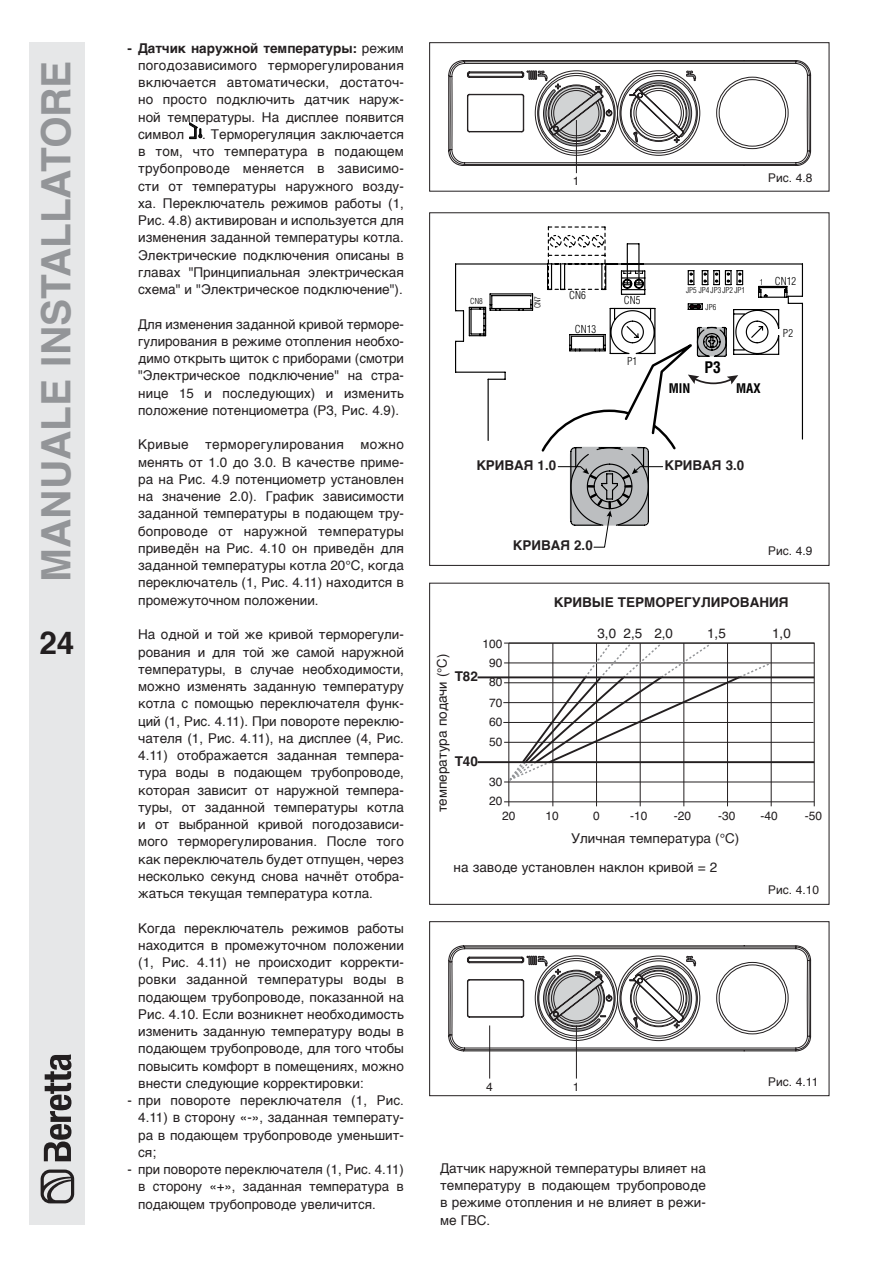
<style>
.page{position:relative;width:893px;height:1263px;background:#fff}
.page>*{position:absolute;margin:0;border:0;box-sizing:border-box;transform-origin:0 0}
.t1{font:700 40.5px "Helvetica";color:#939598}
.t2{font:700 31.5px "Helvetica";color:#231f20}
.t3{font:700 condensed 15.6px "Helvetica LT Std";color:#000}
.t4{font:13.5px/17.2px "Helvetica";color:#231f20;text-align:justify}
.t5{font:700 13.5px "Helvetica";color:#231f20}
.t6{font:700 condensed 12.9px "Helvetica LT Std";color:#000}
.t7{font:12px/19.4px "Helvetica";color:#231f20;text-align:center}
.t8{font:11.85px "Helvetica";color:#231f20}
.t9{font:300 condensed 10.65px "Helvetica LT Std";color:#000}
.t10{font:300 condensed 8.1px/16.6px "Helvetica LT Std";color:#000}
.s1{font-weight:700}
.s2{font-size:8.1px}
</style>
<div class="page">
<div style="left:30px;top:43px;width:55px;height:1182px;background:#e6e7e8"></div>
<svg style="left:41px;top:1169px;width:33px;height:34px"></svg>
<svg style="left:44px;top:1054px;width:27px;height:107px"></svg>
<svg style="left:189px;top:122px;width:14px;height:17px"></svg>
<svg style="left:448px;top:60px;width:363px;height:106px"></svg>
<hr style="left:576px;top:120px;width:1px;height:53px;background:#231f20">
<svg style="left:455px;top:226px;width:348px;height:215px"></svg>
<svg style="left:620px;top:243px;width:110px;height:68px"></svg>
<svg style="left:539px;top:334px;width:199px;height:214px"></svg>
<svg style="left:508px;top:642px;width:307px;height:165px"></svg>
<hr style="left:553px;top:643px;width:1px;height:163px;background:#231f20">
<hr style="left:504px;top:643px;width:310px;height:1px;background:#231f20">
<hr style="left:504px;top:663px;width:310px;height:1px;background:#231f20">
<hr style="left:504px;top:682px;width:310px;height:1px;background:#231f20">
<hr style="left:503px;top:702px;width:310px;height:1px;background:#231f20">
<hr style="left:503px;top:722px;width:310px;height:1px;background:#231f20">
<hr style="left:504px;top:742px;width:310px;height:1px;background:#231f20">
<hr style="left:504px;top:782px;width:310px;height:1px;background:#231f20">
<hr style="left:504px;top:801px;width:310px;height:1px;background:#231f20">
<hr style="left:596px;top:643px;width:1px;height:163px;background:#231f20">
<hr style="left:640px;top:643px;width:1px;height:163px;background:#231f20">
<hr style="left:684px;top:643px;width:1px;height:163px;background:#231f20">
<hr style="left:727px;top:643px;width:1px;height:163px;background:#231f20">
<hr style="left:771px;top:643px;width:1px;height:163px;background:#231f20">
<hr style="left:508px;top:643px;width:1px;height:163px;background:#231f20">
<svg style="left:508px;top:642px;width:265px;height:140px"></svg>
<hr style="left:478px;top:761px;width:336px;height:2px;background:#231f20">
<hr style="left:478px;top:676px;width:336px;height:2px;background:#231f20">
<div style="left:429px;top:921px;width:400px;height:175px;border:1px solid #231f20"></div>
<svg style="left:448px;top:945px;width:363px;height:108px"></svg>
<hr style="left:576px;top:1025px;width:1px;height:53px;background:#231f20">
<hr style="left:489px;top:1025px;width:1px;height:53px;background:#231f20">
<div style="left:664px;top:456px;width:109px;height:17px;background:#fff"></div>
<div style="left:484px;top:536px;width:109px;height:17px;background:#fff"></div>
<div style="left:447px;top:456px;width:109px;height:17px;background:#fff"></div>
<h1 class="t1" style="left:41px;top:581px;width:522px;rotate:-90deg">MANUALE INstALLAtORE</h1>
<h2 class="t2" style="left:39px;top:630px;width:37px">24</h2>
<p class="t4" style="left:138px;top:40px;width:267px;text-indent:-11px"><span class="s1">- Датчик наружной температуры:</span> режим погодозависимого терморегулирования включается автоматически, достаточ&shy;но просто подключить датчик наруж&shy;ной температуры. На дисплее появится символ</p>
<p class="t4" style="left:138px;top:126px;width:267px;text-indent:64px">. Терморегуляция заключается в том, что температура в подающем трубопроводе меняется в зависимо&shy;сти от температуры наружного возду&shy;ха. Переключатель режимов работы (1, Рис. 4.8) активирован и используется для изменения заданной температуры котла.<br>Электрические подключения описаны в главах "Принципиальная электрическая схема" и "Электрическое подключение").</p>
<p class="t4" style="left:138px;top:316px;width:267px">Для изменения заданной кривой терморе&shy;гулирования в режиме отопления необхо&shy;димо открыть щиток с приборами (смотри "Электрическое подключение" на стра&shy;нице 15 и последующих) и изменить положение потенциометра (P3, Рис. 4.9).</p>
<p class="t4" style="left:138px;top:436px;width:267px">Кривые терморегулирования можно менять от 1.0 до 3.0. В качестве приме&shy;ра на Рис. 4.9 потенциометр установлен на значение 2.0). График зависимости заданной температуры в подающем тру&shy;бопроводе от наружной температуры приведён на Рис. 4.10 он приведён для заданной температуры котла 20°С, когда переключатель (1, Рис. 4.11) находится в промежуточном положении.</p>
<p class="t4" style="left:138px;top:626px;width:267px">На одной и той же кривой терморегули&shy;рования и для той же самой наружной температуры, в случае необходимости, можно изменять заданную температуру котла с помощью переключателя функ&shy;ций (1, Рис. 4.11). При повороте переклю&shy;чателя (1, Рис. 4.11), на дисплее (4, Рис.<br>4.11) отображается заданная темпера&shy;тура воды в подающем трубопроводе, которая зависит от наружной темпера&shy;туры, от заданной температуры котла и от выбранной кривой погодозависи&shy;мого терморегулирования. После того как переключатель будет отпущен, через несколько секунд снова начнёт отобра&shy;жаться текущая температура котла.</p>
<p class="t4" style="left:138px;top:920px;width:267px">Когда переключатель режимов работы находится в промежуточном положении (1, Рис. 4.11) не происходит корректи&shy;ровки заданной температуры воды в подающем трубопроводе, показанной на Рис. 4.10. Если возникнет необходимость изменить заданную температуру воды в подающем трубопроводе, для того чтобы повысить комфорт в помещениях, можно внести следующие корректировки:</p>
<p class="t4" style="left:138px;top:1092px;width:267px;text-indent:-11px">- при повороте переключателя (1, Рис.<br>4.11) в сторону «-», заданная температу&shy;ра в подающем трубопроводе уменьшит&shy;ся;</p>
<p class="t4" style="left:138px;top:1161px;width:267px;text-indent:-11px">- при повороте переключателя (1, Рис. 4.11) в сторону «+», заданная температура в подающем трубопроводе увеличится.</p>
<p class="t7" style="left:573px;top:172px;width:8px">1</p>
<p class="t7" style="left:768px;top:168px;width:46px">Рис. 4.8</p>
<p class="t10" style="left:470px;top:293px;width:14px">CN8</p>
<p class="t10" style="left:529px;top:308px;width:14px;rotate:-90deg">CN7</p>
<p class="t9" style="left:569px;top:291px;width:18px">CN6</p>
<p class="t9" style="left:624px;top:296px;width:18px">CN5</p>
<p class="t10" style="left:706px;top:282px;width:41px;text-indent:-20px">JP5 JP4 JP3 JP2 JP1<br>JP6</p>
<p class="t9" style="left:760px;top:276px;width:38px"><span class="s2">1</span> CN12</p>
<p class="t9" style="left:575px;top:325px;width:23px">CN13</p>
<p class="t9" style="left:783px;top:329px;width:12px">P2</p>
<p class="t9" style="left:627px;top:357px;width:12px">P1</p>
<p class="t3" style="left:704px;top:361px;width:18px">P3</p>
<p class="t6" style="left:669px;top:383px;width:23px">MIN</p>
<p class="t6" style="left:736px;top:383px;width:26px">MAX</p>
<p class="t5" style="left:476px;top:454px;width:81px">КРИВАЯ 1.0</p>
<p class="t6" style="left:494px;top:461px;width:59px">CURVA 1.0</p>
<p class="t5" style="left:664px;top:454px;width:81px">КРИВАЯ 3.0</p>
<p class="t6" style="left:666px;top:461px;width:59px">CURVA 3.0</p>
<p class="t5" style="left:513px;top:534px;width:81px">КРИВАЯ 2.0</p>
<p class="t6" style="left:532px;top:542px;width:59px">CURVA 2.0</p>
<p class="t7" style="left:768px;top:542px;width:46px">Рис. 4.9</p>
<p class="t8" style="left:438px;top:812px;width:181px;rotate:-90deg">SET Temperatura di mandata (°C)</p>
<p class="t7" style="left:482px;top:635px;width:22px">100<br>90<br>80</p>
<p class="t7" style="left:489px;top:694px;width:15px;text-align:justify">70<br>60<br>50</p>
<p class="t7" style="left:489px;top:773px;width:15px;text-align:left">30<br>20</p>
<p class="t4" style="left:434px;top:812px;width:160px;rotate:-90deg">температура подачи (°C)</p>
<p class="t5" style="left:455px;top:671px;width:25px">T82</p>
<p class="t5" style="left:455px;top:756px;width:25px">T40</p>
<p class="t7" style="left:502px;top:807px;width:15px">20</p>
<p class="t5" style="left:556px;top:596px;width:217px">CURVE DI TERMOREGOLAZIONE</p>
<p class="t5" style="left:554px;top:591px;width:236px">КРИВЫЕ ТЕРМОРЕГУЛИРОВАНИЯ</p>
<p class="t4" style="left:597px;top:626px;width:20px">3,0</p>
<p class="t4" style="left:624px;top:626px;width:51px">2,5 2,0</p>
<p class="t4" style="left:707px;top:626px;width:20px">1,5</p>
<p class="t4" style="left:772px;top:626px;width:20px">1,0</p>
<p class="t7" style="left:545px;top:807px;width:15px">10</p>
<p class="t7" style="left:593px;top:807px;width:8px">0</p>
<p class="t7" style="left:630px;top:807px;width:19px">-10</p>
<p class="t7" style="left:674px;top:807px;width:19px">-20</p>
<p class="t7" style="left:718px;top:807px;width:19px">-30</p>
<p class="t7" style="left:761px;top:807px;width:19px">-40</p>
<p class="t7" style="left:805px;top:807px;width:19px">-50</p>
<p class="t4" style="left:571px;top:830px;width:170px">Уличная температура (°С)</p>
<p class="t4" style="left:586px;top:831px;width:149px">Temperatura esterna C</p>
<p class="t4" style="left:454px;top:859px;width:265px">на заводе установлен наклон кривой = 2</p>
<p class="t7" style="left:768px;top:880px;width:53px">Рис. 4.10</p>
<p class="t7" style="left:486px;top:1078px;width:8px">4</p>
<p class="t7" style="left:573px;top:1078px;width:8px">1</p>
<p class="t7" style="left:768px;top:1073px;width:52px">Рис. 4.11</p>
<p class="t4" style="left:440px;top:1160px;width:267px">Датчик наружной температуры влияет на температуру в подающем трубопроводе в режиме отопления и не влияет в режи&shy;ме ГВС.</p>
</div>
